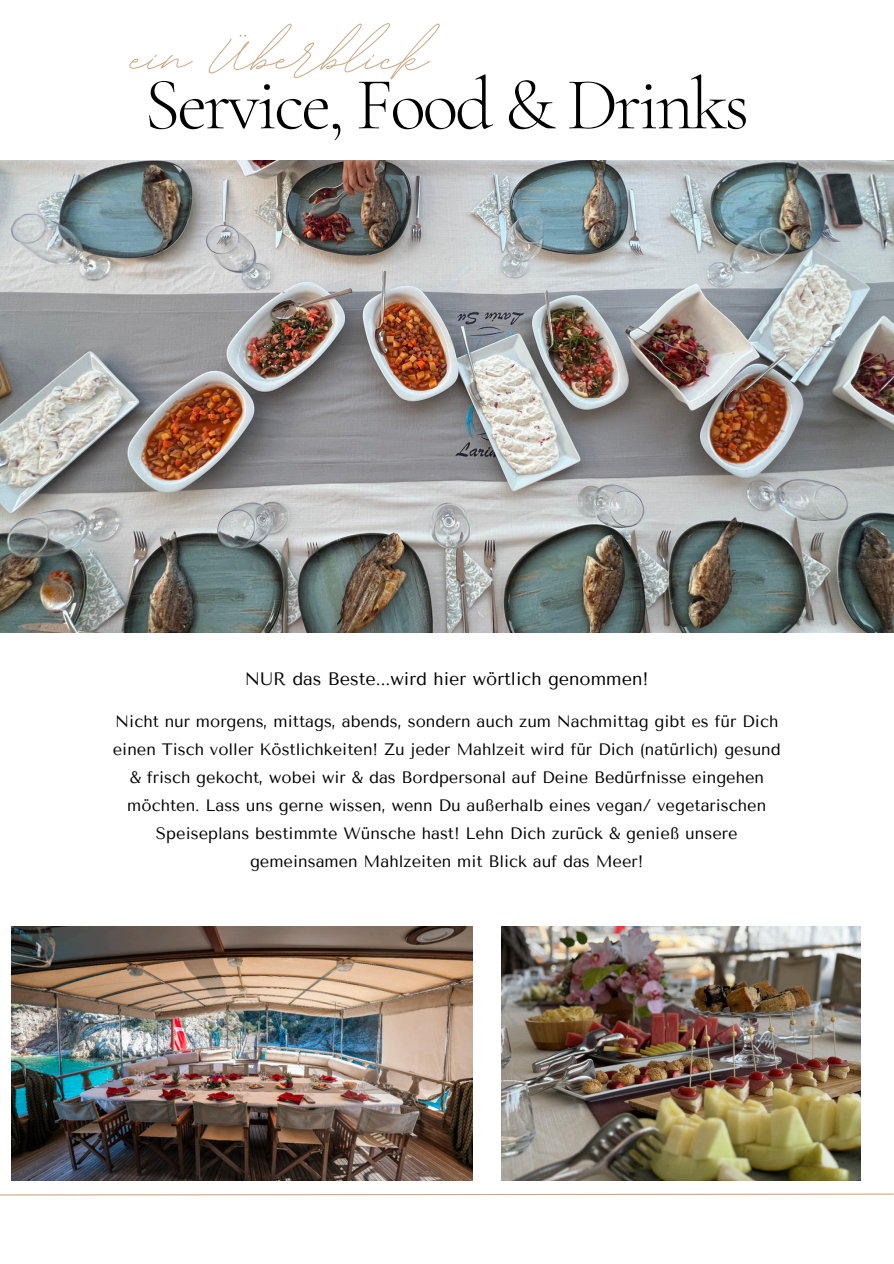
<style>
.page{position:relative;width:894px;height:1264px;background:#fff}
.page>*{position:absolute;margin:0;border:0;box-sizing:border-box;transform-origin:0 0}
.t1{font:88.35px "BD Script";color:#cba783}
.t2{font:300 74.4px "Cormorant Garamond";letter-spacing:-.045em;color:#000}
.t3{font:18px "Tenor Sans";color:#000}
.t4{font:16.5px/28.2px "Tenor Sans";color:#000;text-align:center}
</style>
<div class="page">
<svg style="left:0;top:1193px;width:893px;height:3px"></svg>
<img style="left:0;top:160px;width:893px;height:472px">
<img style="left:501px;top:926px;width:359px;height:254px">
<img style="left:12px;top:926px;width:460px;height:254px">
<h2 class="t1" style="left:130px;top:-1px;width:298px">ein Überblick</h2>
<h1 class="t2" style="left:144px;top:60px;width:606px">Service, Food &amp; Drinks</h1>
<p class="t3" style="left:245px;top:668px;width:405px">NUR das Beste...wird hier wörtlich genommen!</p>
<p class="t4" style="left:113px;top:707px;width:669px">Nicht nur morgens, mittags, abends, sondern auch zum Nachmittag gibt es für Dich einen Tisch voller Köstlichkeiten! Zu jeder Mahlzeit wird für Dich (natürlich) gesund &amp; frisch gekocht, wobei wir &amp; das Bordpersonal auf Deine Bedürfnisse eingehen möchten. Lass uns gerne wissen, wenn Du außerhalb eines vegan/ vegetarischen Speiseplans bestimmte Wünsche hast! Lehn Dich zurück &amp; genieß unsere gemeinsamen Mahlzeiten mit Blick auf das Meer!</p>
</div>
